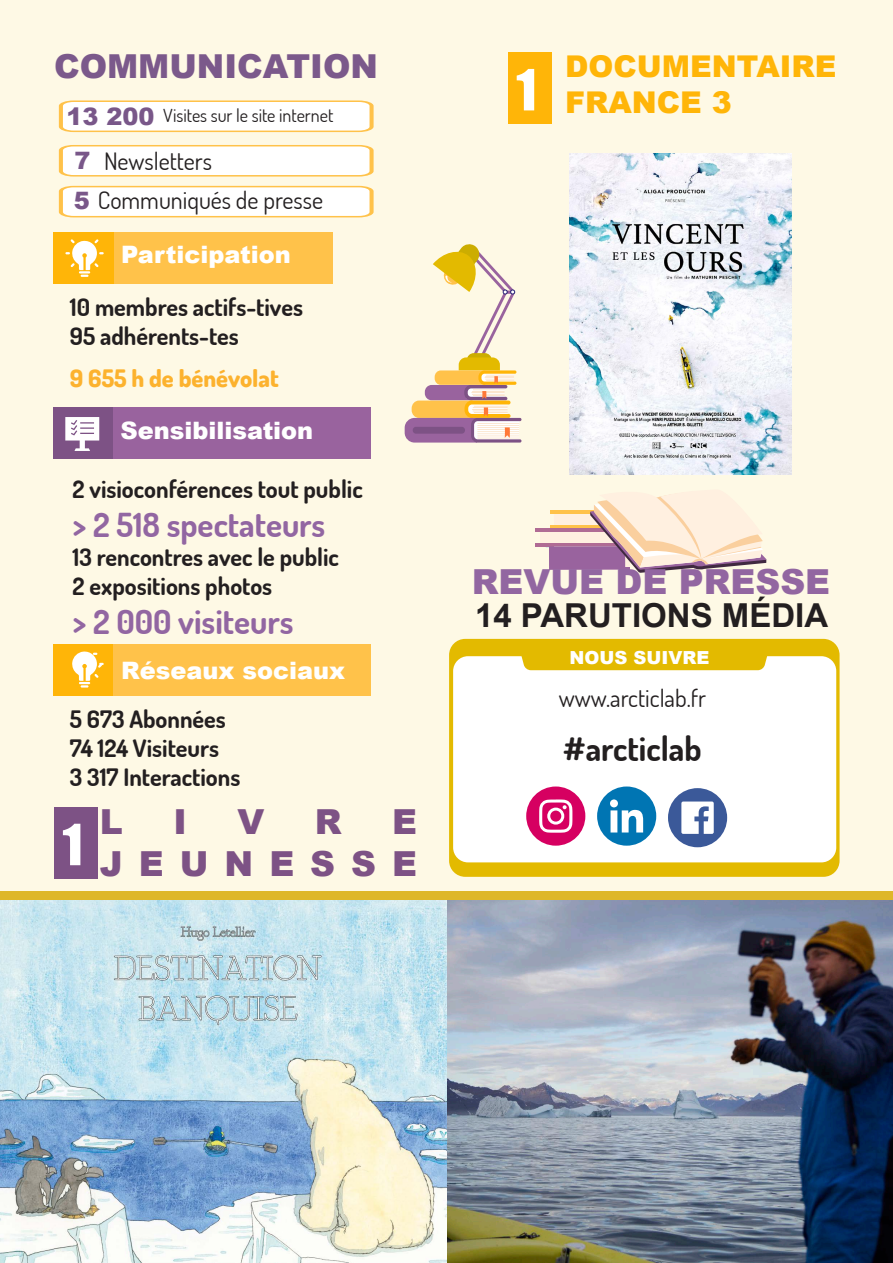
<style>
.page{position:relative;width:893px;height:1263px;background:#fef9e5}
.page>*{position:absolute;margin:0;border:0;box-sizing:border-box;transform-origin:0 0}
.t1{font:52.5px "Impact";color:#fff}
.t2{font:900 34.5px "Arial";color:#9266a1}
.t3{font:900 34.5px/41.4px "Arial";letter-spacing:.465em;color:#7d5285;text-align:right}
.t4{font:700 33px "Dosis";color:#9266a2}
.t5{font:700 33px "Arial";color:#231f20}
.t6{font:900 33px "Arial";color:#7b598b}
.t7{font:700 33px "Dosis";color:#231f20}
.t8{font:900 30px "Arial";color:#ffb508}
.t9{font:700 24px "Dosis";color:#231f20}
.t10{font:24px "Dosis";color:#231f20}
.t11{font:900 24px "Arial";color:#fff}
.t12{font:800 24px "Dosis";color:#fcb22e}
.t13{font:900 24px "Arial";color:#795789}
.t14{font:18px "Dosis";color:#231f20}
.t15{font:900 18px "Arial";color:#fff}
.s1{font-family:"Arial";font-weight:900;color:#795789}
</style>
<div class="page">
<img style="left:0;top:899px;width:893px;height:364px">
<div style="left:0;top:891px;width:893px;height:8px;background:#deb72a"></div>
<div style="left:53px;top:407px;width:118px;height:52px;background:#7d5285"></div>
<div style="left:113px;top:407px;width:257px;height:52px;background:#99639e"></div>
<svg style="left:65px;top:417px;width:34px;height:34px"></svg>
<svg style="left:554px;top:513px;width:36px;height:13px"></svg>
<hr style="left:550px;top:510px;width:79px;height:3px;background:#ffc24a">
<hr style="left:550px;top:526px;width:79px;height:3px;background:#ffc24a">
<svg style="left:540px;top:531px;width:50px;height:13px"></svg>
<hr style="left:536px;top:528px;width:94px;height:3px;background:#b06b94">
<hr style="left:536px;top:544px;width:94px;height:3px;background:#b06b94">
<div style="left:549px;top:546px;width:76px;height:24px;background:#99639e"></div>
<svg style="left:590px;top:494px;width:176px;height:79px"></svg>
<div style="left:54px;top:644px;width:118px;height:52px;background:#ffb508"></div>
<div style="left:114px;top:644px;width:257px;height:52px;background:#ffc24a"></div>
<svg style="left:72px;top:651px;width:32px;height:36px"></svg>
<div style="left:449px;top:639px;width:390px;height:238px;background:#e3ba00;border-radius:16px"></div>
<div style="left:453px;top:656px;width:383px;height:206px;background:#fff;border-radius:15px"></div>
<div style="left:517px;top:656px;width:254px;height:14px;background:#e3ba00"></div>
<div style="left:597px;top:786px;width:59px;height:60px;background:#0075b3;border-radius:50%"></div>
<svg style="left:610px;top:799px;width:33px;height:33px"></svg>
<div style="left:526px;top:786px;width:59px;height:60px;background:#d60061;border-radius:50%"></div>
<svg style="left:539px;top:799px;width:33px;height:34px"></svg>
<div style="left:668px;top:788px;width:59px;height:59px;background:#3b5999;border-radius:50%"></div>
<svg style="left:681px;top:801px;width:33px;height:33px"></svg>
<svg style="left:59px;top:186px;width:315px;height:31px"></svg>
<svg style="left:59px;top:145px;width:315px;height:32px"></svg>
<svg style="left:59px;top:100px;width:315px;height:32px"></svg>
<svg style="left:405px;top:244px;width:116px;height:199px"></svg>
<div style="left:413px;top:427px;width:52px;height:7px;background:#7d5285;border-radius:3px"></div>
<div style="left:508px;top:53px;width:44px;height:71px;background:#ffb508"></div>
<div style="left:54px;top:807px;width:44px;height:72px;background:#7d5285"></div>
<img style="left:570px;top:153px;width:221px;height:322px">
<div style="left:54px;top:232px;width:118px;height:52px;background:#ffb508"></div>
<div style="left:114px;top:232px;width:218px;height:52px;background:#ffc24a"></div>
<svg style="left:65px;top:239px;width:39px;height:38px"></svg>
<p class="t6" style="left:54px;top:43px;width:325px">COMMUNICATION</p>
<p class="t8" style="left:565px;top:45px;width:273px">DOCUMENTAIRE</p>
<p class="t1" style="left:516px;top:49px;width:22px">1</p>
<p class="t8" style="left:565px;top:81px;width:168px">FRANCE 3</p>
<p class="t13" style="left:66px;top:99px;width:90px">13 200</p>
<p class="t14" style="left:163px;top:104px;width:172px">Visites sur le site internet</p>
<p class="t13" style="left:74px;top:143px;width:18px">7</p>
<p class="t10" style="left:104px;top:145px;width:109px">Newsletters</p>
<p class="t10" style="left:74px;top:185px;width:251px"><span class="s1">5</span> Communiqués de presse</p>
<p class="t11" style="left:121px;top:237px;width:171px">Participation</p>
<p class="t9" style="left:70px;top:291px;width:235px">10 membres actifs-tives</p>
<p class="t9" style="left:70px;top:320px;width:170px">95 adhérents-tes</p>
<p class="t12" style="left:70px;top:363px;width:211px">9 655 h de bénévolat</p>
<p class="t11" style="left:120px;top:413px;width:194px">Sensibilisation</p>
<p class="t9" style="left:73px;top:472px;width:292px">2 visioconférences tout public</p>
<p class="t4" style="left:73px;top:502px;width:254px">&gt; 2 518 spectateurs</p>
<p class="t9" style="left:73px;top:540px;width:268px">13 rencontres avec le public</p>
<p class="t9" style="left:73px;top:569px;width:201px">2 expositions photos</p>
<p class="t4" style="left:73px;top:599px;width:222px">&gt; 2 000 visiteurs</p>
<p class="t11" style="left:121px;top:653px;width:226px">Réseaux sociaux</p>
<p class="t9" style="left:70px;top:702px;width:157px">5 673 Abonnées</p>
<p class="t9" style="left:70px;top:731px;width:151px">74 124 Visiteurs</p>
<p class="t9" style="left:70px;top:760px;width:172px">3 317 Interactions</p>
<p class="t1" style="left:63px;top:804px;width:22px">1</p>
<p class="t3" style="left:100px;top:800px;width:319px">E<br>JEUNESSE</p>
<p class="t3" style="left:100px;top:800px;width:25px">L</p>
<p class="t3" style="left:173px;top:800px;width:15px">I</p>
<p class="t3" style="left:237px;top:800px;width:28px">V</p>
<p class="t3" style="left:315px;top:800px;width:28px">R</p>
<p class="t2" style="left:472px;top:556px;width:360px">REVUE DE PRESSE</p>
<p class="t5" style="left:475px;top:592px;width:355px">14 PARUTIONS MÉDIA</p>
<p class="t15" style="left:570px;top:644px;width:141px">NOUS SUIVRE</p>
<p class="t10" style="left:559px;top:683px;width:149px">www.arcticlab.fr</p>
<p class="t7" style="left:563px;top:726px;width:140px">#arcticlab</p>
</div>
